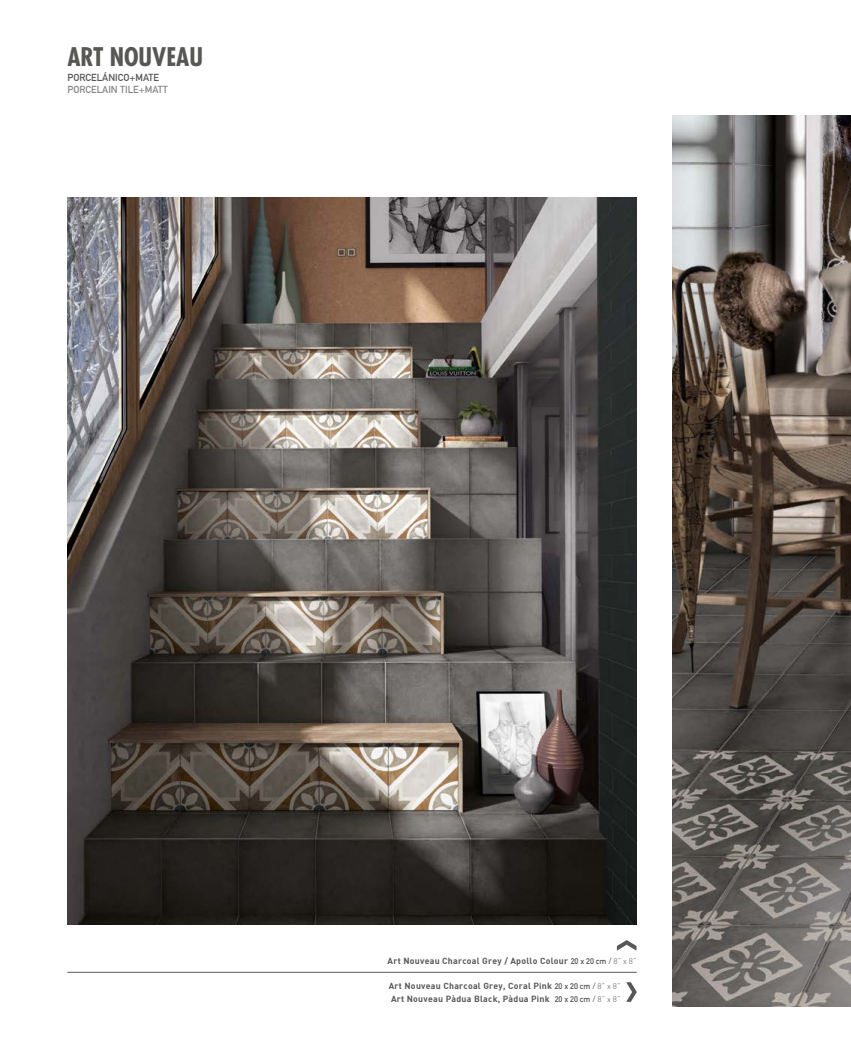
<style>
.page{position:relative;width:851px;height:1063px;background:#fff}
.page>*{position:absolute;margin:0;border:0;box-sizing:border-box;transform-origin:0 0}
.t1{font:700 condensed 25px "Futura";color:#575756}
.t2{font:700 10px "DIN Alternate";color:#878787}
.t3{font:700 10px "DIN Alternate";color:#575756}
.t4{font:8.75px/12.5px "DIN Bold";letter-spacing:.03em;color:#575756}
.s1{font-family:"DIN Alternate";font-weight:700;font-size:8.12px}
.s2{font-family:"Gravity"}
.s3{font-family:"DIN";font-weight:300;font-size:8.12px}
</style>
<div class="page">
<svg style="left:626px;top:982px;width:10px;height:20px"></svg>
<svg style="left:616px;top:940px;width:20px;height:11px"></svg>
<hr style="left:67px;top:972px;width:569px;height:1px;background:#575756">
<img style="left:68px;top:197px;width:568px;height:728px">
<img style="left:672px;top:116px;width:178px;height:890px">
<h1 class="t1" style="left:67px;top:41px;width:137px">ART NOUVEAU</h1>
<p class="t3" style="left:67px;top:70px;width:93px">PORCELÁNICO+MATE</p>
<p class="t2" style="left:67px;top:82px;width:102px">PORCELAIN TILE+MATT</p>
<p class="t4" style="left:387px;top:954px;width:250px">Art Nouveau Charcoal Grey / Apollo Colour <span class="s1">20 x 20 cm</span> <span class="s2">/</span> <span class="s3">8” x 8”</span></p>
<p class="t4" style="left:388px;top:980px;width:233px">Art Nouveau Charcoal Grey, Coral Pink <span class="s1">20 x 20 cm</span> <span class="s2">/</span> <span class="s3">8” x 8”<br></span>Art Nouveau Pàdua Black, Pàdua Pink <span class="s1">20 x 20 cm</span> <span class="s2">/</span> <span class="s3">8” x 8”</span></p>
</div>
